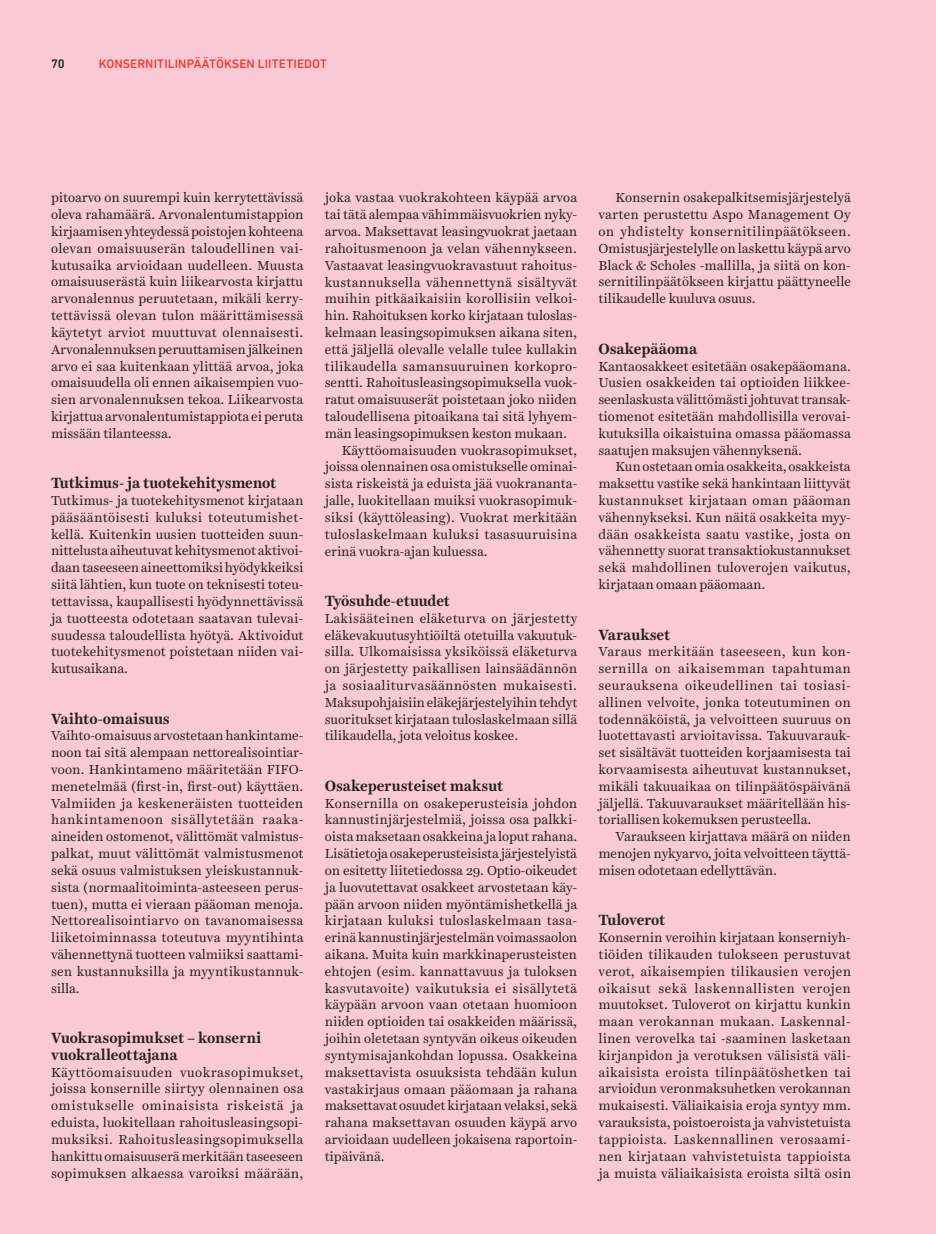
<style>
.page{position:relative;width:936px;height:1234px;background:#fff}
.page>*{position:absolute;margin:0;border:0;box-sizing:border-box;transform-origin:0 0}
.t1{font:700 15px/16.8px "Harriet Text";letter-spacing:-.01em;color:#231f20}
.t2{font:13.2px/16.8px "Harriet Text";letter-spacing:-.005em;color:#231f20;text-align:justify}
.t3{font:13.2px "Harriet Text";letter-spacing:.02em;color:#231f20}
.t4{font:13.2px "Harriet Text";letter-spacing:.015em;color:#231f20}
.t5{font:500 12.6px "DIN Next Rounded LT Pro";letter-spacing:.005em;color:#ef3e2e}
.t6{font:500 12.6px "DIN Next Rounded LT Pro";color:#231f20}
</style>
<div class="page">
<div style="left:0;top:0;width:935px;height:1233px;background:#f9cad5"></div>
<p class="t6" style="left:51px;top:56px;width:15px">70</p>
<p class="t5" style="left:99px;top:56px;width:230px">KONSERNITILINPÄÄTÖKSEN LIITETIEDOT</p>
<p class="t2" style="left:51px;top:189px;width:254px">pitoarvo on suurempi kuin kerrytettävissä oleva rahamäärä. Arvonalentumistappion kirjaamisen yhteydessä poistojen kohteena olevan omaisuuserän taloudellinen vai&shy;kutusaika arvioidaan uudelleen. Muusta omaisuuserästä kuin liikearvosta kirjattu arvonalennus peruutetaan, mikäli kerry&shy;tettävissä olevan tulon määrittämisessä käytetyt arviot muuttuvat olennaisesti.<br>Arvonalennuksen peruuttamisen jälkeinen arvo ei saa kuitenkaan ylittää arvoa, joka omaisuudella oli ennen aikaisempien vuo&shy;sien arvonalennuksen tekoa. Liikearvosta kirjattua arvonalentumistappiota ei peruta missään tilanteessa.</p>
<p class="t1" style="left:51px;top:474px;width:227px">Tutkimus- ja tuotekehitysmenot</p>
<p class="t2" style="left:51px;top:492px;width:254px">Tutkimus- ja tuotekehitysmenot kirjataan pääsääntöisesti kuluksi toteutumishet&shy;kellä. Kuitenkin uusien tuotteiden suun&shy;nittelusta aiheutuvat kehitysmenot aktivoi&shy;daan taseeseen aineettomiksi hyödykkeiksi siitä lähtien, kun tuote on teknisesti toteu&shy;tettavissa, kaupallisesti hyödynnettävissä ja tuotteesta odotetaan saatavan tulevai&shy;suudessa taloudellista hyötyä. Aktivoidut tuotekehitysmenot poistetaan niiden vai&shy;kutusaikana.</p>
<p class="t1" style="left:51px;top:709px;width:120px">Vaihto-omaisuus</p>
<p class="t2" style="left:51px;top:727px;width:254px">Vaihto-omaisuus arvostetaan hankintame&shy;noon tai sitä alempaan nettorealisointiar&shy;voon. Hankintameno määritetään FIFO&shy;menetelmää (first-in, first-out) käyttäen.<br>Valmiiden ja keskeneräisten tuotteiden hankintamenoon sisällytetään raaka&shy;aineiden ostomenot, välittömät valmistus&shy;palkat, muut välittömät valmistusmenot sekä osuus valmistuksen yleiskustannuk&shy;sista (normaalitoiminta-asteeseen perus&shy;tuen), mutta ei vieraan pääoman menoja.<br>Nettorealisointiarvo on tavanomaisessa liiketoiminnassa toteutuva myyntihinta vähennettynä tuotteen valmiiksi saattami&shy;sen kustannuksilla ja myyntikustannuk&shy;silla.</p>
<p class="t1" style="left:51px;top:1028px;width:212px">Vuokrasopimukset – konserni vuokralleottajana</p>
<p class="t2" style="left:51px;top:1063px;width:254px">Käyttöomaisuuden vuokrasopimukset, joissa konsernille siirtyy olennainen osa omistukselle ominaisista riskeistä ja eduista, luokitellaan rahoitusleasingsopi&shy;muksiksi. Rahoitusleasingsopimuksella hankittu omaisuuserä merkitään taseeseen sopimuksen alkaessa varoiksi määrään,</p>
<p class="t2" style="left:325px;top:189px;width:254px">joka vastaa vuokrakohteen käypää arvoa</p>
<p class="t2" style="left:325px;top:206px;width:254px">tai tätä alempaa vähimmäisvuokrien nyky-</p>
<p class="t2" style="left:325px;top:223px;width:254px">arvoa. Maksettavat leasingvuokrat jaetaan</p>
<p class="t2" style="left:325px;top:240px;width:254px">rahoitusmenoon ja velan vähennykseen.</p>
<p class="t2" style="left:325px;top:256px;width:254px">Vastaavat leasingvuokravastuut rahoitus-</p>
<p class="t3" style="left:325px;top:272px;width:254px">kustannuksella vähennettynä sisältyvät</p>
<p class="t2" style="left:325px;top:290px;width:254px">muihin pitkäaikaisiin korollisiin velkoi-</p>
<p class="t2" style="left:325px;top:307px;width:254px">hin. Rahoituksen korko kirjataan tuloslas-</p>
<p class="t2" style="left:325px;top:324px;width:254px">kelmaan leasingsopimuksen aikana siten,</p>
<p class="t2" style="left:325px;top:340px;width:254px">että jäljellä olevalle velalle tulee kullakin</p>
<p class="t3" style="left:325px;top:357px;width:254px">tilikaudella samansuuruinen korkopro-</p>
<p class="t2" style="left:325px;top:374px;width:254px">sentti. Rahoitusleasingsopimuksella vuok-</p>
<p class="t2" style="left:325px;top:391px;width:254px">ratut omaisuuserät poistetaan joko niiden</p>
<p class="t2" style="left:325px;top:408px;width:254px">taloudellisena pitoaikana tai sitä lyhyem-</p>
<p class="t2" style="left:325px;top:424px;width:244px">män leasingsopimuksen keston mukaan.</p>
<p class="t2" style="left:342px;top:441px;width:237px">Käyttöomaisuuden vuokrasopimukset,</p>
<p class="t2" style="left:325px;top:458px;width:254px">joissa olennainen osa omistukselle ominai-</p>
<p class="t2" style="left:325px;top:475px;width:254px">sista riskeistä ja eduista jää vuokrananta-</p>
<p class="t2" style="left:325px;top:492px;width:254px">jalle, luokitellaan muiksi vuokrasopimuk-</p>
<p class="t2" style="left:325px;top:508px;width:254px">siksi (käyttöleasing). Vuokrat merkitään</p>
<p class="t4" style="left:325px;top:525px;width:254px">tuloslaskelmaan kuluksi tasasuuruisina</p>
<p class="t2" style="left:325px;top:542px;width:164px">erinä vuokra-ajan kuluessa.</p>
<p class="t1" style="left:325px;top:592px;width:127px">Työsuhde-etuudet</p>
<p class="t2" style="left:325px;top:609px;width:254px">Lakisääteinen eläketurva on järjestetty eläkevakuutusyhtiöiltä otetuilla vakuutuk&shy;silla. Ulkomaisissa yksiköissä eläketurva on järjestetty paikallisen lainsäädännön ja sosiaaliturvasäännösten mukaisesti.<br>Maksupohjaisiin eläkejärjestelyihin tehdyt suoritukset kirjataan tuloslaskelmaan sillä tilikaudella, jota veloitus koskee.</p>
<p class="t1" style="left:325px;top:776px;width:180px">Osakeperusteiset maksut</p>
<p class="t2" style="left:325px;top:794px;width:254px">Konsernilla on osakeperusteisia johdon kannustinjärjestelmiä, joissa osa palkki&shy;oista maksetaan osakkeina ja loput rahana.<br>Lisätietoja osakeperusteisista järjestelyistä on esitetty liitetiedossa 29. Optio-oikeudet ja luovutettavat osakkeet arvostetaan käy&shy;pään arvoon niiden myöntämishetkellä ja kirjataan kuluksi tuloslaskelmaan tasa&shy;erinä kannustinjärjestelmän voimassaolon aikana. Muita kuin markkinaperusteisten ehtojen (esim. kannattavuus ja tuloksen kasvutavoite) vaikutuksia ei sisällytetä käypään arvoon vaan otetaan huomioon niiden optioiden tai osakkeiden määrissä, joihin oletetaan syntyvän oikeus oikeuden syntymisajankohdan lopussa. Osakkeina maksettavista osuuksista tehdään kulun vastakirjaus omaan pääomaan ja rahana maksettavat osuudet kirjataan velaksi, sekä rahana maksettavan osuuden käypä arvo arvioidaan uudelleen jokaisena raportoin&shy;tipäivänä.</p>
<p class="t2" style="left:598px;top:189px;width:254px;text-indent:17px">Konsernin osakepalkitsemisjärjestelyä varten perustettu Aspo Management Oy on yhdistelty konsernitilinpäätökseen.<br>Omistusjärjestelylle on laskettu käypä arvo Black &amp; Scholes -mallilla, ja siitä on kon&shy;sernitilinpäätökseen kirjattu päättyneelle tilikaudelle kuuluva osuus.</p>
<p class="t1" style="left:598px;top:340px;width:100px">Osakepääoma</p>
<p class="t2" style="left:598px;top:357px;width:254px">Kantaosakkeet esitetään osakepääomana.<br>Uusien osakkeiden tai optioiden liikkee&shy;seenlaskusta välittömästi johtuvat transak&shy;tiomenot esitetään mahdollisilla verovai&shy;kutuksilla oikaistuina omassa pääomassa saatujen maksujen vähennyksenä.</p>
<p class="t2" style="left:598px;top:458px;width:254px;text-indent:17px">Kun ostetaan omia osakkeita, osakkeista maksettu vastike sekä hankintaan liittyvät kustannukset kirjataan oman pääoman vähennykseksi. Kun näitä osakkeita myy&shy;dään osakkeista saatu vastike, josta on vähennetty suorat transaktiokustannukset sekä mahdollinen tuloverojen vaikutus, kirjataan omaan pääomaan.</p>
<p class="t1" style="left:598px;top:625px;width:73px">Varaukset</p>
<p class="t2" style="left:598px;top:643px;width:254px">Varaus merkitään taseeseen, kun kon&shy;sernilla on aikaisemman tapahtuman seurauksena oikeudellinen tai tosiasi&shy;allinen velvoite, jonka toteutuminen on todennäköistä, ja velvoitteen suuruus on luotettavasti arvioitavissa. Takuuvarauk&shy;set sisältävät tuotteiden korjaamisesta tai korvaamisesta aiheutuvat kustannukset, mikäli takuuaikaa on tilinpäätöspäivänä jäljellä. Takuuvaraukset määritellään his&shy;toriallisen kokemuksen perusteella.</p>
<p class="t2" style="left:598px;top:828px;width:254px;text-indent:17px">Varaukseen kirjattava määrä on niiden menojen nykyarvo, joita velvoitteen täyttä&shy;misen odotetaan edellyttävän.</p>
<p class="t1" style="left:598px;top:911px;width:68px">Tuloverot</p>
<p class="t2" style="left:598px;top:928px;width:254px">Konsernin veroihin kirjataan konserniyh&shy;tiöiden tilikauden tulokseen perustuvat verot, aikaisempien tilikausien verojen oikaisut sekä laskennallisten verojen muutokset. Tuloverot on kirjattu kunkin maan verokannan mukaan. Laskennal&shy;linen verovelka tai -saaminen lasketaan kirjanpidon ja verotuksen välisistä väli&shy;aikaisista eroista tilinpäätöshetken tai arvioidun veronmaksuhetken verokannan mukaisesti. Väliaikaisia eroja syntyy mm. varauksista, poistoeroista ja vahvistetuista tappioista. Laskennallinen verosaami&shy;nen kirjataan vahvistetuista tappioista ja muista väliaikaisista eroista siltä osin</p>
</div>
